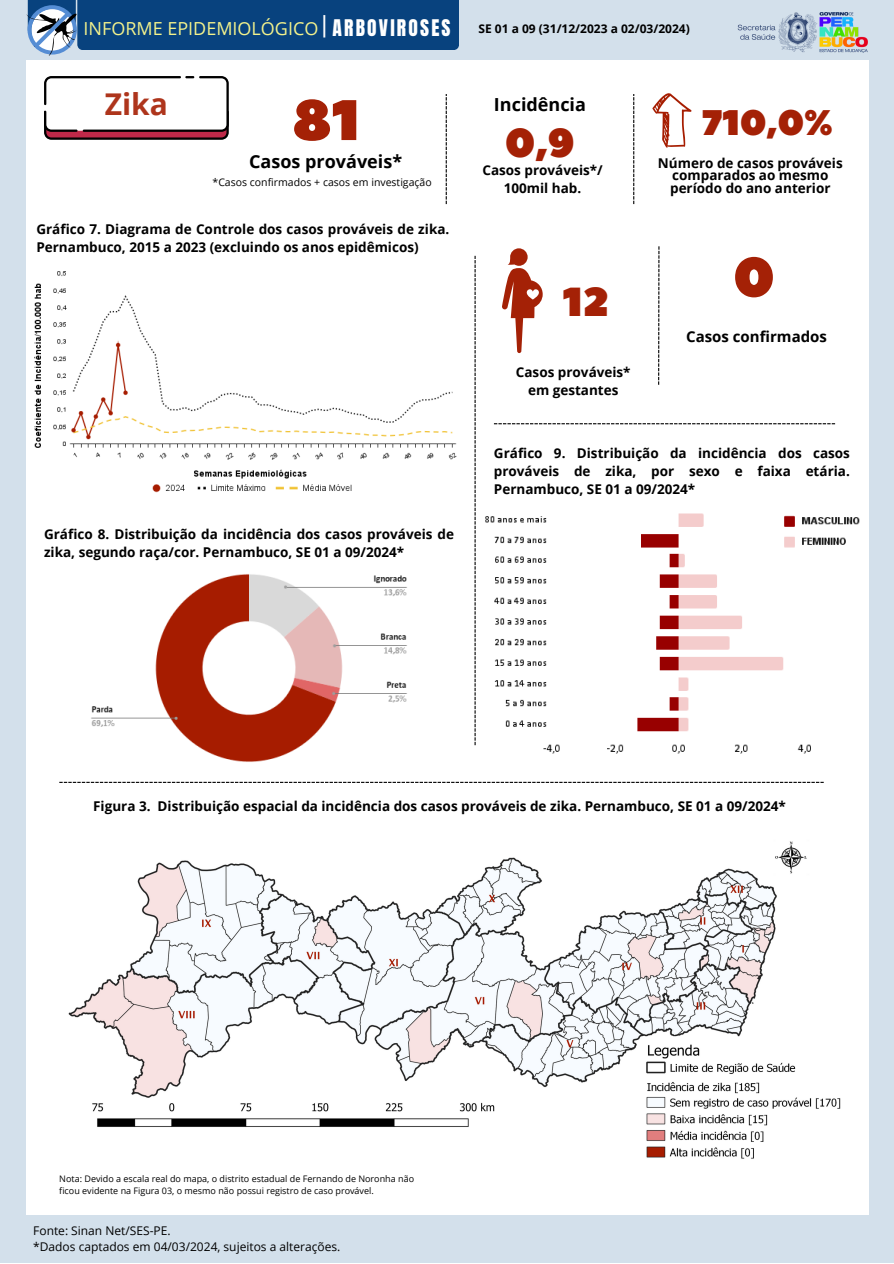
<style>
.page{position:relative;width:894px;height:1264px;background:#fff}
.page>*{position:absolute;margin:0;border:0;box-sizing:border-box;transform-origin:0 0}
.t1{font:57px "Peace Sans";color:#a42106}
.t2{font:55.5px "Peace Sans";color:#a42106}
.t3{font:40.5px "Peace Sans";color:#a42106}
.t4{font:35.55px "Peace Sans";color:#a42106}
.t5{font:700 30px "Open Sans";color:#ae351c}
.t6{font:23.85px "Clear Sans";color:#fff}
.t7{font:19.5px "Anton";letter-spacing:.115em;color:#fff}
.t8{font:700 18px "Open Sans";color:#000}
.t9{font:18px "Open Sans";color:#f3f28c}
.t10{font:700 15px "Open Sans";color:#000}
.t11{font:700 13.5px/18px "Open Sans";color:#000;text-align:center}
.t12{font:12px "Open Sans";color:#000}
.t13{font:700 12px "Open Sans";color:#000}
.t14{font:10.5px "Open Sans";color:#000}
.t15{font:9px/12px "Open Sans";color:#000}
</style>
<div class="page">
<div style="left:0;top:0;width:893px;height:1262px;background:#d3e0eb"></div>
<div style="left:26px;top:60px;width:842px;height:1154px;background:#fff"></div>
<svg style="left:44px;top:76px;width:185px;height:64px"></svg>
<svg style="left:445px;top:94px;width:1px;height:110px"></svg>
<svg style="left:474px;top:256px;width:1px;height:489px"></svg>
<svg style="left:59px;top:781px;width:764px;height:2px;background:#929292"></svg>
<svg style="left:502px;top:248px;width:40px;height:105px"></svg>
<svg style="left:633px;top:94px;width:1px;height:110px"></svg>
<img style="left:737px;top:13px;width:130px;height:39px">
<svg style="left:26px;top:0;width:433px;height:56px;background:#2a5c90"></svg>
<svg style="left:494px;top:423px;width:340px;height:1px"></svg>
<svg style="left:658px;top:246px;width:1px;height:139px"></svg>
<svg style="left:652px;top:93px;width:39px;height:55px"></svg>
<img style="left:34px;top:271px;width:423px;height:222px">
<img style="left:485px;top:513px;width:374px;height:241px">
<img style="left:91px;top:574px;width:316px;height:188px">
<img style="left:68px;top:841px;width:773px;height:318px">
<p class="t9" style="left:83px;top:16px;width:236px">INFORME EPIDEMIOLÓGICO</p>
<h4 class="t6" style="left:319px;top:7px;width:11px">|</h4>
<h4 class="t7" style="left:332px;top:14px;width:119px">ARBOVIROSES</h4>
<p class="t13" style="left:478px;top:20px;width:213px">SE 01 a 09 (31/12/2023 a 02/03/2024)</p>
<p class="t5" style="left:105px;top:83px;width:65px">Zika</p>
<p class="t8" style="left:494px;top:92px;width:93px">Incidência</p>
<p class="t3" style="left:505px;top:116px;width:72px">0,9</p>
<p class="t11" style="left:482px;top:160px;width:122px">Casos prováveis*/<br>100mil hab.</p>
<p class="t1" style="left:292px;top:82px;width:69px">81</p>
<p class="t8" style="left:249px;top:149px;width:154px">Casos prováveis*</p>
<p class="t14" style="left:212px;top:174px;width:221px">*Casos confirmados + casos em investigação</p>
<p class="t11" style="left:36px;top:219px;width:414px;text-align:left">Gráfico 7. Diagrama de Controle dos casos prováveis de zika.<br>Pernambuco, 2015 a 2023 (excluindo os anos epidêmicos)</p>
<h6 class="t3" style="left:562px;top:275px;width:48px">12</h6>
<h1 class="t11" style="left:515px;top:363px;width:116px">Casos prováveis* em gestantes</h1>
<h5 class="t4" style="left:701px;top:99px;width:133px">710,0%</h5>
<p class="t11" style="left:657px;top:157px;width:186px;line-height:12.3px">Número de casos prováveis comparados ao mesmo período do ano anterior</p>
<p class="t2" style="left:732px;top:240px;width:44px">0</p>
<h5 class="t10" style="left:686px;top:326px;width:142px">Casos confirmados</h5>
<h6 class="t11" style="left:44px;top:524px;width:411px;text-align:left">Gráfico 8. Distribuição da incidência dos casos prováveis de zika, segundo raça/cor. Pernambuco, SE 01 a 09/2024*</h6>
<h2 class="t11" style="left:494px;top:444px;width:357px;text-align:justify">Gráfico 9. Distribuição da incidência dos casos prováveis de zika, por sexo e faixa etária.<br>Pernambuco, SE 01 a 09/2024*</h2>
<h6 class="t11" style="left:93px;top:797px;width:694px">Figura 3. Distribuição espacial da incidência dos casos prováveis de zika. Pernambuco, SE 01 a 09/2024*</h6>
<h6 class="t15" style="left:59px;top:1172px;width:356px">Nota: Devido a escala real do mapa, o distrito estadual de Fernando de Noronha não ficou evidente na Figura 03, o mesmo não possui registro de caso provável.</h6>
<h6 class="t12" style="left:33px;top:1221px;width:139px">Fonte: Sinan Net/SES-PE.</h6>
<p class="t12" style="left:33px;top:1237px;width:309px">*Dados captados em 04/03/2024, sujeitos a alterações.</p>
</div>
